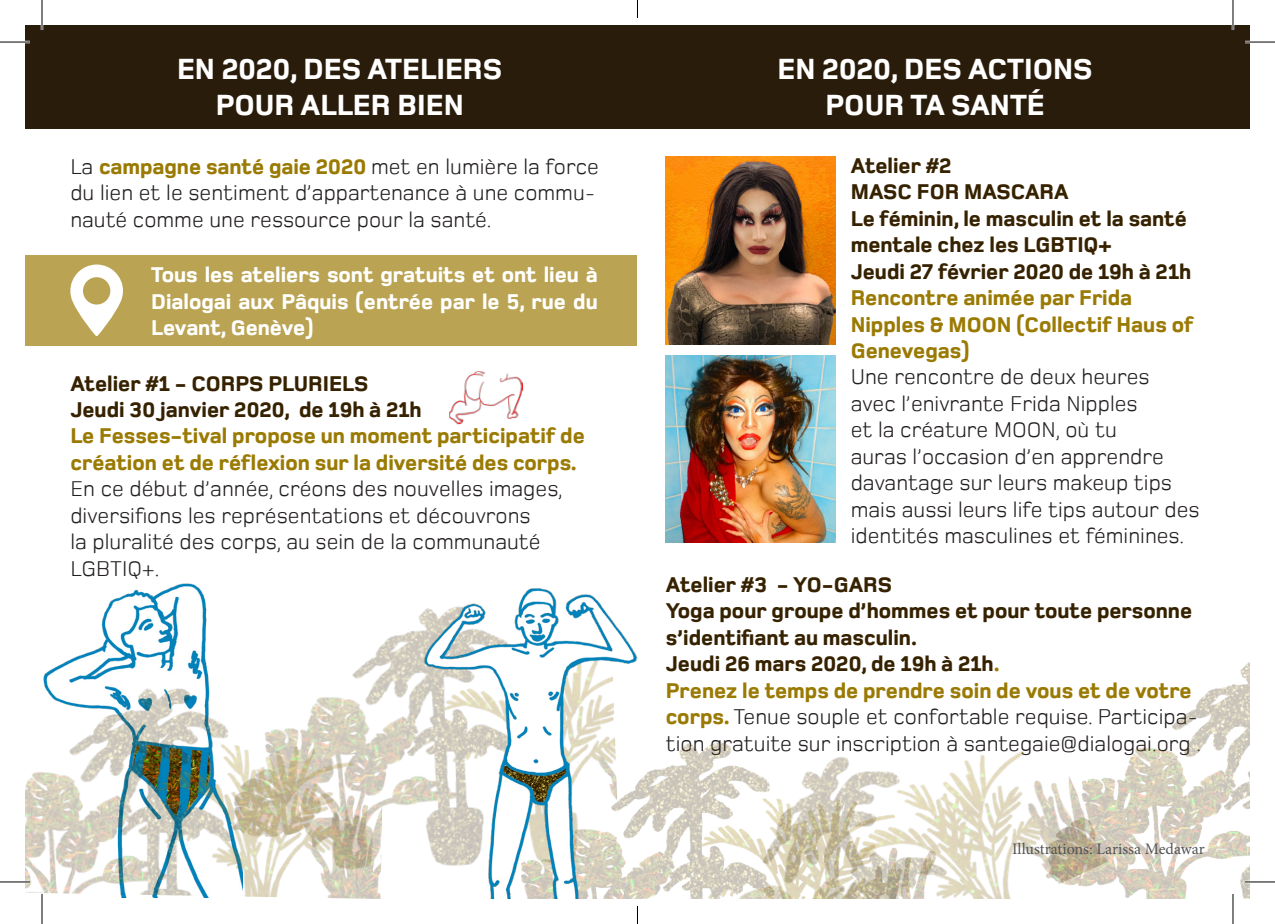
<style>
.page{position:relative;width:1275px;height:924px;background:#fff}
.page>*{position:absolute;margin:0;border:0;box-sizing:border-box;transform-origin:0 0}
.t1{font:800 30px "Foundry Monoline";color:#fff}
.t2{font:22px/26.4px "Foundry Monoline";color:#231f20}
.t3{font:800 22px/26.4px "Foundry Monoline";color:#362201}
.t4{font:800 22px/26.4px "Foundry Monoline";color:#9a7a03}
.t5{font:800 22px/26.4px "Foundry Monoline";color:#fff;text-align:justify}
.t6{font:16px "Minion Pro";color:#535355}
.s1{font-weight:800;color:#9a7a03}
.s2{color:#9a7a03}
</style>
<div class="page">
<div style="left:25px;top:255px;width:612px;height:90px;background:#baa454"></div>
<svg style="left:70px;top:264px;width:53px;height:72px"></svg>
<img style="left:666px;top:156px;width:170px;height:188px">
<img style="left:666px;top:355px;width:170px;height:187px">
<img style="left:365px;top:631px;width:52px;height:175px">
<img style="left:64px;top:583px;width:143px;height:80px">
<img style="left:25px;top:663px;width:359px;height:235px">
<div style="left:25px;top:25px;width:612px;height:104px;background:#2a1c0a"></div>
<div style="left:637px;top:25px;width:613px;height:104px;background:#2a1c0a"></div>
<img style="left:1108px;top:662px;width:142px;height:236px">
<img style="left:417px;top:588px;width:218px;height:310px">
<img style="left:588px;top:653px;width:520px;height:245px">
<img style="left:449px;top:371px;width:75px;height:53px">
<hr style="left:0;top:41px;width:30px;height:2px;background:#fff">
<hr style="left:1245px;top:41px;width:30px;height:2px;background:#fff">
<hr style="left:0;top:880px;width:30px;height:2px;background:#fff">
<hr style="left:1245px;top:880px;width:30px;height:2px;background:#fff">
<hr style="left:41px;top:0;width:2px;height:30px;background:#fff">
<hr style="left:41px;top:893px;width:2px;height:30px;background:#fff">
<hr style="left:1231px;top:0;width:3px;height:30px;background:#fff">
<hr style="left:1231px;top:893px;width:3px;height:30px;background:#fff">
<hr style="left:0;top:42px;width:30px;height:1px;background:#000">
<hr style="left:1245px;top:42px;width:30px;height:1px;background:#000">
<hr style="left:0;top:881px;width:30px;height:1px;background:#000">
<hr style="left:1245px;top:881px;width:30px;height:1px;background:#000">
<hr style="left:42px;top:0;width:1px;height:30px;background:#000">
<hr style="left:42px;top:893px;width:1px;height:30px;background:#000">
<hr style="left:1232px;top:0;width:1px;height:30px;background:#000">
<hr style="left:1232px;top:893px;width:1px;height:30px;background:#000">
<svg style="left:637px;top:0;width:1px;height:18px"></svg>
<svg style="left:637px;top:905px;width:1px;height:18px"></svg>
<p class="t1" style="left:177px;top:53px;width:327px">EN 2020, DES ATELIERS</p>
<p class="t1" style="left:216px;top:89px;width:250px">POUR ALLER BIEN</p>
<p class="t2" style="left:70px;top:153px;width:530px">La <span class="s1">campagne santé gaie 2020</span> met en lumière la force du lien et le sentiment d’appartenance à une commu&shy;nauté comme une ressource pour la santé.</p>
<p class="t5" style="left:151px;top:261px;width:448px">Tous les ateliers sont gratuits et ont lieu à Dialogai aux Pâquis (entrée par le 5, rue du Levant, Genève)</p>
<p class="t3" style="left:70px;top:370px;width:299px">Atelier #1 - CORPS PLURIELS</p>
<p class="t3" style="left:70px;top:396px;width:353px">Jeudi 30 janvier 2020, de 19h à 21h</p>
<p class="t4" style="left:70px;top:423px;width:516px">Le Fesses-tival propose un moment participatif de création et de réflexion sur la diversité des corps.</p>
<p class="t2" style="left:70px;top:475px;width:494px">En ce début d’année, créons des nouvelles images, diversifions les représentations et découvrons<br>la pluralité des corps, au sein de la communauté LGBTIQ+.</p>
<p class="t1" style="left:777px;top:53px;width:317px">EN 2020, DES ACTIONS</p>
<p class="t1" style="left:825px;top:89px;width:221px">POUR TA SANTÉ</p>
<p class="t3" style="left:850px;top:152px;width:102px">Atelier #2</p>
<p class="t3" style="left:850px;top:179px;width:219px">MASC FOR MASCARA</p>
<p class="t3" style="left:850px;top:205px;width:337px">Le féminin, le masculin et la santé mentale chez les LGBTIQ+</p>
<p class="t3" style="left:850px;top:258px;width:342px">Jeudi 27 février 2020 de 19h à 21h</p>
<p class="t4" style="left:850px;top:284px;width:345px">Rencontre animée par Frida<br>Nipples &amp; MOON (Collectif Haus of<br>Genevegas)</p>
<p class="t2" style="left:850px;top:363px;width:350px">Une rencontre de deux heures avec l’enivrante Frida Nipples<br>et la créature MOON, où tu<br>auras l’occasion d’en apprendre davantage sur leurs makeup tips mais aussi leurs life tips autour des identités masculines et féminines.</p>
<p class="t3" style="left:666px;top:571px;width:228px">Atelier #3 - YO-GARS</p>
<p class="t3" style="left:666px;top:597px;width:528px">Yoga pour groupe d’hommes et pour toute personne s’identifiant au masculin.</p>
<p class="t3" style="left:666px;top:650px;width:335px">Jeudi 26 mars 2020, de 19h à 21h<span class="s2">.</span></p>
<p class="t2" style="left:666px;top:676px;width:537px"><span class="s1">Prenez le temps de prendre soin de vous et de votre corps.</span> Tenue souple et confortable requise. Participa&shy;tion gratuite sur inscription à santegaie@dialogai.org .</p>
<p class="t6" style="left:1012px;top:837px;width:194px">Illustrations: Larissa Medawar</p>
</div>
